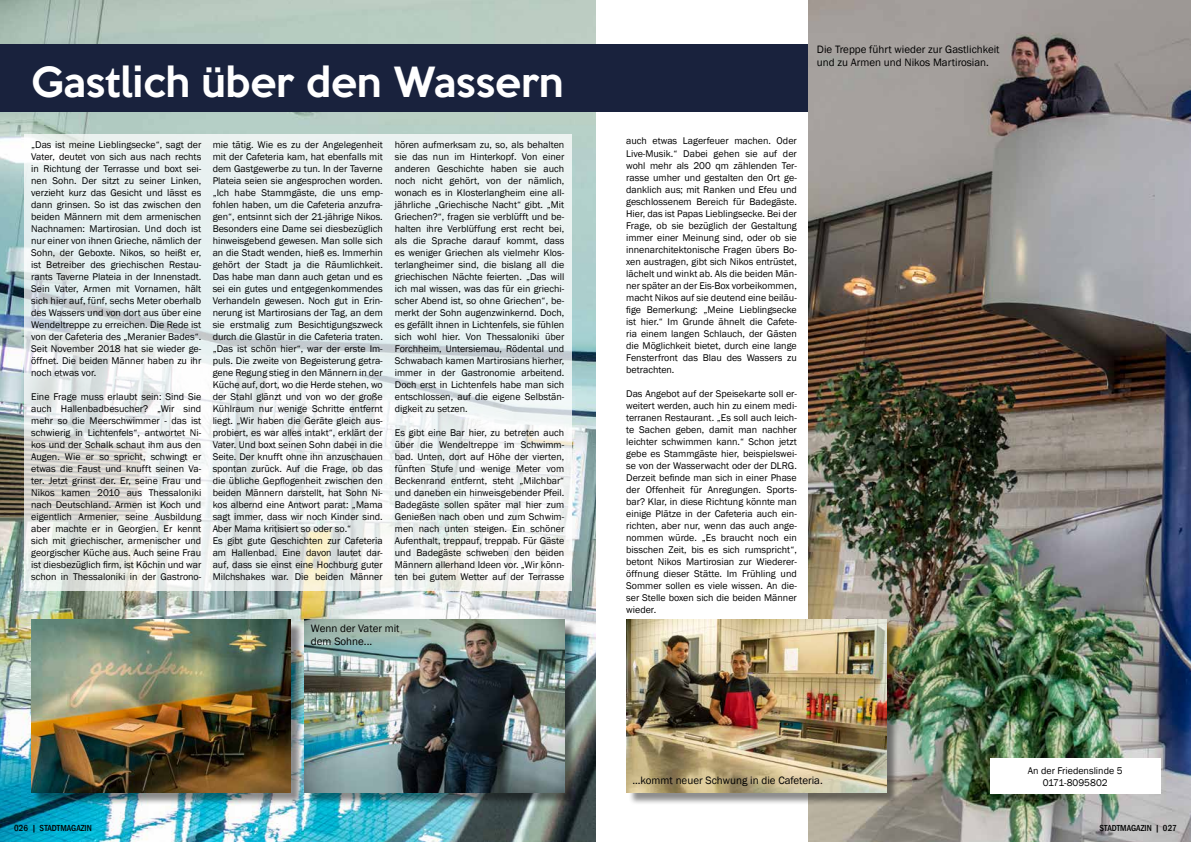
<style>
.page{position:relative;width:1191px;height:842px;background:#fff}
.page>*{position:absolute;margin:0;border:0;box-sizing:border-box;transform-origin:0 0}
.t1{font:500 38px "Keep Calm";color:#fff}
.t2{font:11px/13.2px "Franklin Gothic";color:#000}
.t3{font:10px/12px "Franklin Gothic";color:#000;text-align:justify}
.t4{font:500 condensed 9px "Franklin Gothic";color:#000}
</style>
<div class="page">
<img style="left:0;top:0;width:595px;height:842px">
<svg style="left:25px;top:134px;width:547px;height:457px;fill:#e9f1f1"></svg>
<div style="left:0;top:44px;width:1191px;height:67px;background:#19223d"></div>
<img style="left:808px;top:0;width:383px;height:842px">
<div style="left:33px;top:621px;width:270px;height:184px;background:#000;opacity:.45"></div>
<img style="left:31px;top:619px;width:260px;height:173px">
<div style="left:306px;top:621px;width:271px;height:184px;background:#000;opacity:.45"></div>
<img style="left:305px;top:619px;width:259px;height:173px">
<div style="left:628px;top:621px;width:270px;height:184px;background:#000;opacity:.45"></div>
<img style="left:626px;top:619px;width:260px;height:173px">
<div style="left:990px;top:758px;width:170px;height:36px;background:#fff"></div>
<h1 class="t1" style="left:31px;top:49px;width:533px">Gastlich über den Wassern</h1>
<p class="t3" style="left:31px;top:139px;width:172px">„Das ist meine Lieblingsecke“, sagt der Vater, deutet von sich aus nach rechts in Richtung der Terrasse und boxt sei&shy;nen Sohn. Der sitzt zu seiner Linken, verzieht kurz das Gesicht und lässt es dann grinsen. So ist das zwischen den beiden Männern mit dem armenischen Nachnamen: Martirosian. Und doch ist nur einer von ihnen Grieche, nämlich der Sohn, der Geboxte. Nikos, so heißt er, ist Betreiber des griechischen Restau&shy;rants Taverne Plateia in der Innenstadt.<br>Sein Vater, Armen mit Vornamen, hält sich hier auf, fünf, sechs Meter oberhalb des Wassers und von dort aus über eine Wendeltreppe zu erreichen. Die Rede ist von der Cafeteria des „Meranier Bades“.<br>Seit November 2018 hat sie wieder ge&shy;öffnet. Die beiden Männer haben zu ihr noch etwas vor.</p>
<p class="t3" style="left:31px;top:391px;width:172px">Eine Frage muss erlaubt sein: Sind Sie auch Hallenbadbesucher? „Wir sind mehr so die Meerschwimmer - das ist schwierig in Lichtenfels“, antwortet Ni&shy;kos und der Schalk schaut ihm aus den Augen. Wie er so spricht, schwingt er etwas die Faust und knufft seinen Va&shy;ter. Jetzt grinst der. Er, seine Frau und Nikos kamen 2010 aus Thessaloniki nach Deutschland. Armen ist Koch und eigentlich Armenier, seine Ausbildung aber machte er in Georgien. Er kennt sich mit griechischer, armenischer und georgischer Küche aus. Auch seine Frau ist diesbezüglich firm, ist Köchin und war schon in Thessaloniki in der Gastrono-</p>
<p class="t3" style="left:213px;top:139px;width:172px;text-align:left">mie tätig. Wie es zu der Angelegenheit mit der Cafeteria kam, hat ebenfalls mit dem Gastgewerbe zu tun. In der Taverne Plateia seien sie angesprochen worden. „Ich habe Stammgäste, die uns emp&shy;fohlen haben, um die Cafeteria anzufra&shy;gen“, entsinnt sich der 21-jährige Nikos.<br>Besonders eine Dame sei diesbezüglich hinweisgebend gewesen. Man solle sich an die Stadt wenden, hieß es. Immerhin gehört der Stadt ja die Räumlichkeit.<br>Das habe man dann auch getan und es sei ein gutes und entgegenkommendes Verhandeln gewesen. Noch gut in Erin&shy;nerung ist Martirosians der Tag, an dem sie erstmalig zum Besichtigungszweck durch die Glastür in die Cafeteria traten. „Das ist schön hier“, war der erste Im&shy;puls. Die zweite von Begeisterung getra&shy;gene Regung stieg in den Männern in der Küche auf, dort, wo die Herde stehen, wo der Stahl glänzt und von wo der große Kühlraum nur wenige Schritte entfernt liegt. „Wir haben die Geräte gleich aus&shy;probiert, es war alles intakt“, erklärt der Vater. Und boxt seinen Sohn dabei in die Seite. Der knufft ohne ihn anzuschauen spontan zurück. Auf die Frage, ob das die übliche Gepflogenheit zwischen den beiden Männern darstellt, hat Sohn Ni&shy;kos albernd eine Antwort parat: „Mama sagt immer, dass wir noch Kinder sind.<br>Aber Mama kritisiert so oder so.“<br>Es gibt gute Geschichten zur Cafeteria am Hallenbad. Eine davon lautet dar&shy;auf, dass sie einst eine Hochburg guter Milchshakes war. Die beiden Männer</p>
<p class="t3" style="left:395px;top:139px;width:171px">hören aufmerksam zu, so, als behalten sie das nun im Hinterkopf. Von einer anderen Geschichte haben sie auch noch nicht gehört, von der nämlich, wonach es in Klosterlangheim eine all&shy;jährliche „Griechische Nacht“ gibt. „Mit Griechen?“, fragen sie verblüfft und be&shy;halten ihre Verblüffung erst recht bei, als die Sprache darauf kommt, dass es weniger Griechen als vielmehr Klos&shy;terlangheimer sind, die bislang all die griechischen Nächte feierten. „Das will ich mal wissen, was das für ein griechi&shy;scher Abend ist, so ohne Griechen“, be&shy;merkt der Sohn augenzwinkernd. Doch, es gefällt ihnen in Lichtenfels, sie fühlen sich wohl hier. Von Thessaloniki über Forchheim, Untersiemau, Rödental und Schwabach kamen Martirosians hierher, immer in der Gastronomie arbeitend.<br>Doch erst in Lichtenfels habe man sich entschlossen, auf die eigene Selbstän&shy;digkeit zu setzen.</p>
<p class="t3" style="left:395px;top:427px;width:171px">Es gibt eine Bar hier, zu betreten auch über die Wendeltreppe im Schwimm&shy;bad. Unten, dort auf Höhe der vierten, fünften Stufe und wenige Meter vom Beckenrand entfernt, steht „Milchbar“ und daneben ein hinweisgebender Pfeil.<br>Badegäste sollen später mal hier zum Genießen nach oben und zum Schwim&shy;men nach unten steigen. Ein schöner Aufenthalt, treppauf, treppab. Für Gäste und Badegäste schweben den beiden Männern allerhand Ideen vor. „Wir könn&shy;ten bei gutem Wetter auf der Terrasse</p>
<p class="t2" style="left:311px;top:622px;width:90px">Wenn der Vater mit dem Sohne...</p>
<p class="t2" style="left:817px;top:43px;width:184px">Die Treppe führt wieder zur Gastlichkeit und zu Armen und Nikos Martirosian.</p>
<p class="t3" style="left:626px;top:135px;width:172px">auch etwas Lagerfeuer machen. Oder Live-Musik.“ Dabei gehen sie auf der wohl mehr als 200 qm zählenden Ter&shy;rasse umher und gestalten den Ort ge&shy;danklich aus; mit Ranken und Efeu und geschlossenem Bereich für Badegäste.<br>Hier, das ist Papas Lieblingsecke. Bei der Frage, ob sie bezüglich der Gestaltung immer einer Meinung sind, oder ob sie innenarchitektonische Fragen übers Bo&shy;xen austragen, gibt sich Nikos entrüstet, lächelt und winkt ab. Als die beiden Män&shy;ner später an der Eis-Box vorbeikommen, macht Nikos auf sie deutend eine beiläu&shy;fige Bemerkung: „Meine Lieblingsecke ist hier.“ Im Grunde ähnelt die Cafete&shy;ria einem langen Schlauch, der Gästen die Möglichkeit bietet, durch eine lange Fensterfront das Blau des Wassers zu betrachten.</p>
<p class="t3" style="left:626px;top:387px;width:172px">Das Angebot auf der Speisekarte soll er&shy;weitert werden, auch hin zu einem medi&shy;terranen Restaurant. „Es soll auch leich&shy;te Sachen geben, damit man nachher leichter schwimmen kann.“ Schon jetzt gebe es Stammgäste hier, beispielswei&shy;se von der Wasserwacht oder der DLRG.<br>Derzeit befinde man sich in einer Phase der Offenheit für Anregungen. Sports&shy;bar? Klar, in diese Richtung könnte man einige Plätze in der Cafeteria auch ein&shy;richten, aber nur, wenn das auch ange&shy;nommen würde. „Es braucht noch ein bisschen Zeit, bis es sich rumspricht“, betont Nikos Martirosian zur Wiederer&shy;öffnung dieser Stätte. Im Frühling und Sommer sollen es viele wissen. An die&shy;ser Stelle boxen sich die beiden Männer wieder.</p>
<p class="t2" style="left:632px;top:774px;width:192px">...kommt neuer Schwung in die Cafeteria.</p>
<p class="t3" style="left:1027px;top:765px;width:96px;text-align:center">An der Friedenslinde 5<br>0171-8095802</p>
<p class="t4" style="left:14px;top:822px;width:79px">026 | STADTMAGAZIN</p>
<p class="t4" style="left:1099px;top:822px;width:79px">STADTMAGAZIN | 027</p>
</div>
